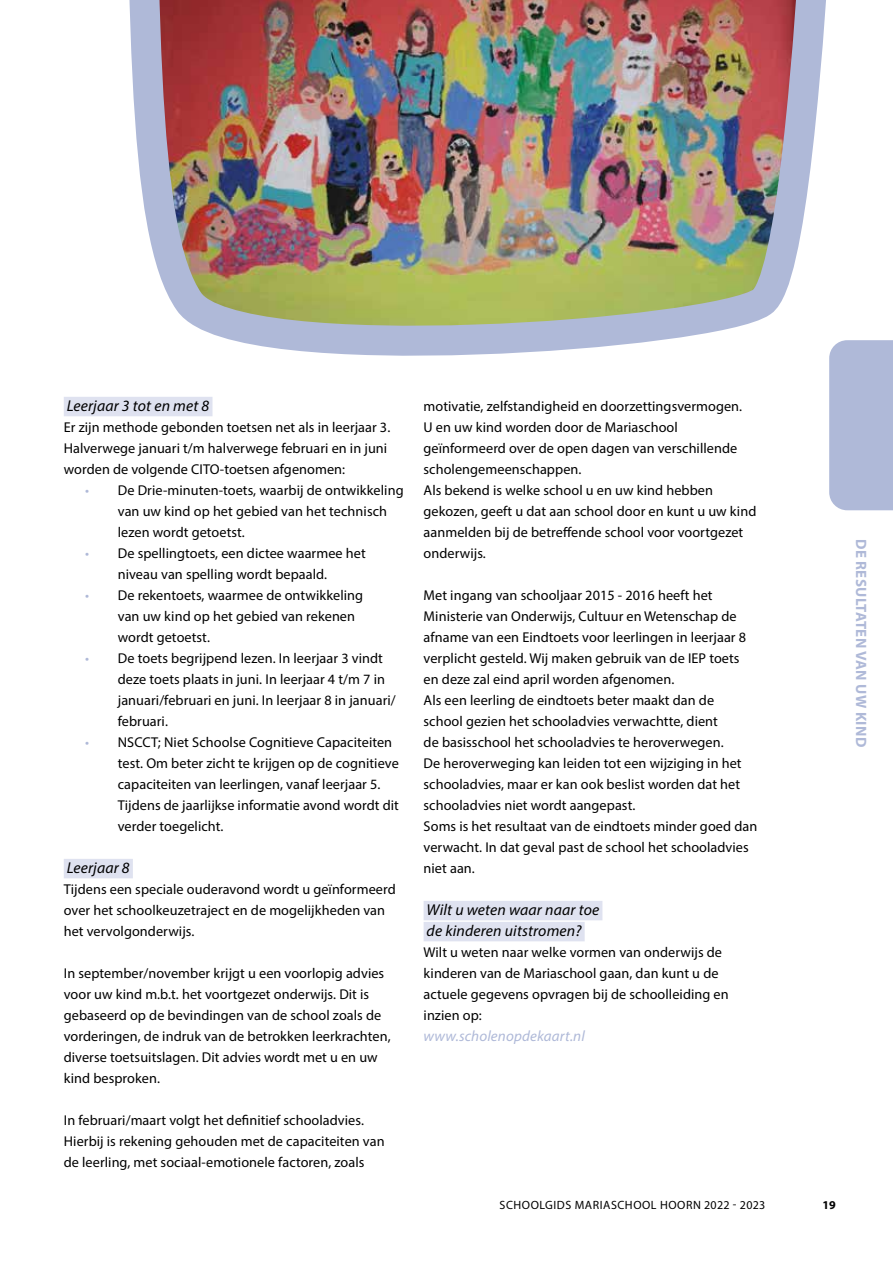
<style>
.page{position:relative;width:893px;height:1263px;background:#fff}
.page>*{position:absolute;margin:0;border:0;box-sizing:border-box;transform-origin:0 0}
.t1{font:italic 15.75px/21px "Myriad Pro";letter-spacing:.01em;color:#000}
.t2{font:italic 15px "Myriad Pro";letter-spacing:.01em;color:#afb9d8}
.t3{font:700 15px "Myriad Pro";letter-spacing:.025em;color:#afb9d8}
.t4{font:14.25px/21px "Myriad Pro";letter-spacing:.005em;color:#000}
.t5{font:12px "Myriad Pro";letter-spacing:.045em;color:#000}
.t6{font:700 12px "Myriad Pro";color:#000}
.s1{color:#afb9d8}
</style>
<div class="page">
<div style="left:64px;top:397px;width:148px;height:19px;background:#dfe2f0"></div>
<div style="left:64px;top:859px;width:69px;height:19px;background:#dfe2f0"></div>
<div style="left:829px;top:388px;width:64px;height:122px;background:#afb9d8"></div>
<div style="left:424px;top:901px;width:178px;height:19px;background:#dfe2f0"></div>
<div style="left:424px;top:922px;width:161px;height:19px;background:#dfe2f0"></div>
<img style="left:129px;top:0;width:764px;height:388px">
<p class="t1" style="left:67px;top:395px;width:144px">Leerjaar 3 tot en met 8</p>
<p class="t4" style="left:64px;top:416px;width:328px">Er zijn methode gebonden toetsen net als in leerjaar 3.<br>Halverwege januari t/m halverwege februari en in juni worden de volgende CITO-toetsen afgenomen:</p>
<p class="t4" style="left:118px;top:480px;width:287px;text-indent:-33px"><span class="s1">•</span> De Drie-minuten-toets, waarbij de ontwikkeling van uw kind op het gebied van het technisch lezen wordt getoetst.</p>
<p class="t4" style="left:85px;top:543px;width:282px;text-align:center"><span class="s1">•</span> De spellingtoets, een dictee waarmee het niveau van spelling wordt bepaald.</p>
<p class="t4" style="left:118px;top:585px;width:247px;text-indent:-33px"><span class="s1">•</span> De rekentoets, waarmee de ontwikkeling van uw kind op het gebied van rekenen wordt getoetst.</p>
<p class="t4" style="left:118px;top:648px;width:279px;text-indent:-33px"><span class="s1">•</span> De toets begrijpend lezen. In leerjaar 3 vindt deze toets plaats in juni. In leerjaar 4 t/m 7 in januari/februari en juni. In leerjaar 8 in januari/ februari.</p>
<p class="t4" style="left:118px;top:732px;width:283px;text-indent:-33px"><span class="s1">•</span> NSCCT; Niet Schoolse Cognitieve Capaciteiten test. Om beter zicht te krijgen op de cognitieve capaciteiten van leerlingen, vanaf leerjaar 5.<br>Tijdens de jaarlijkse informatie avond wordt dit verder toegelicht.</p>
<p class="t1" style="left:67px;top:857px;width:64px">Leerjaar 8</p>
<p class="t4" style="left:64px;top:878px;width:333px">Tijdens een speciale ouderavond wordt u geïnformeerd over het schoolkeuzetraject en de mogelijkheden van het vervolgonderwijs.</p>
<p class="t4" style="left:64px;top:963px;width:328px">In september/november krijgt u een voorlopig advies voor uw kind m.b.t. het voortgezet onderwijs. Dit is gebaseerd op de bevindingen van de school zoals de vorderingen, de indruk van de betrokken leerkrachten, diverse toetsuitslagen. Dit advies wordt met u en uw kind besproken.</p>
<p class="t4" style="left:64px;top:1110px;width:322px">In februari/maart volgt het definitief schooladvies.<br>Hierbij is rekening gehouden met de capaciteiten van de leerling, met sociaal-emotionele factoren, zoals</p>
<p class="t4" style="left:424px;top:395px;width:334px">motivatie, zelfstandigheid en doorzettingsvermogen.<br>U en uw kind worden door de Mariaschool geïnformeerd over de open dagen van verschillende scholengemeenschappen.<br>Als bekend is welke school u en uw kind hebben gekozen, geeft u dat aan school door en kunt u uw kind aanmelden bij de betreffende school voor voortgezet onderwijs.</p>
<p class="t4" style="left:424px;top:585px;width:335px">Met ingang van schooljaar 2015 - 2016 heeft het Ministerie van Onderwijs, Cultuur en Wetenschap de afname van een Eindtoets voor leerlingen in leerjaar 8 verplicht gesteld. Wij maken gebruik van de IEP toets en deze zal eind april worden afgenomen.<br>Als een leerling de eindtoets beter maakt dan de<br>school gezien het schooladvies verwachtte, dient<br>de basisschool het schooladvies te heroverwegen.<br>De heroverweging kan leiden tot een wijziging in het schooladvies, maar er kan ook beslist worden dat het schooladvies niet wordt aangepast.<br>Soms is het resultaat van de eindtoets minder goed dan verwacht. In dat geval past de school het schooladvies niet aan.</p>
<p class="t1" style="left:427px;top:899px;width:174px">Wilt u weten waar naar toe de kinderen uitstromen?</p>
<p class="t4" style="left:424px;top:941px;width:307px">Wilt u weten naar welke vormen van onderwijs de kinderen van de Mariaschool gaan, dan kunt u de actuele gegevens opvragen bij de schoolleiding en inzien op:</p>
<p class="t2" style="left:424px;top:1027px;width:163px">www.scholenopdekaart.nl</p>
<p class="t3" style="left:871px;top:539px;width:210px;rotate:90deg">DE RESULTATEN VAN UW KIND</p>
<p class="t5" style="left:500px;top:1198px;width:267px">SCHOOLGIDS MARIASCHOOL HOORN 2022 - 2023</p>
<p class="t6" style="left:822px;top:1197px;width:15px">19</p>
</div>
